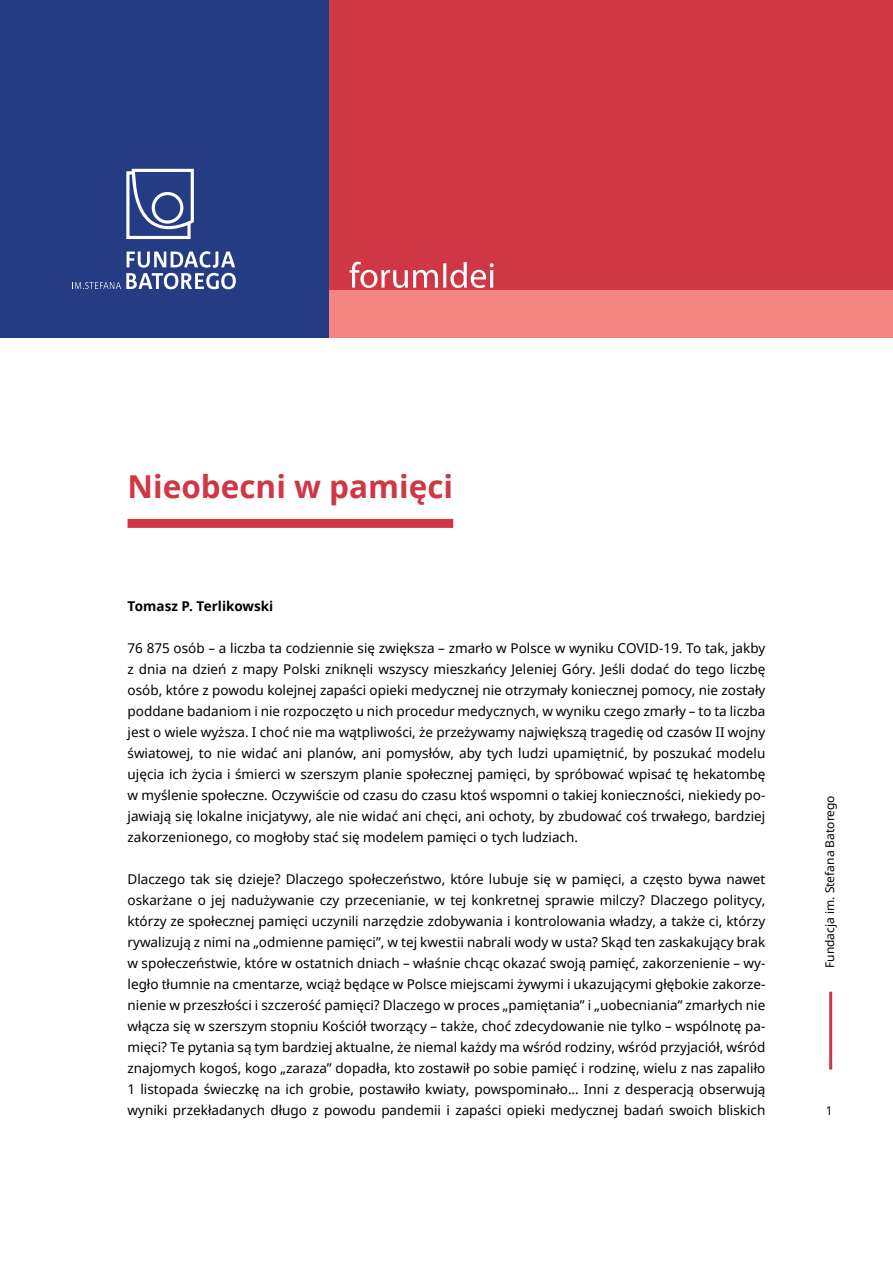
<style>
.page{position:relative;width:893px;height:1263px;background:#fff}
.page>*{position:absolute;margin:0;border:0;box-sizing:border-box;transform-origin:0 0}
.t1{font:700 31.5px "Noto Sans";color:#cf3745}
.t2{font:13.5px/21px "Noto Sans";color:#000;text-align:justify}
.t3{font:700 13.5px "Noto Sans";color:#000}
.t4{font:12px "Noto Sans";color:#000}
</style>
<div class="page">
<hr style="left:829px;top:992px;width:3px;height:77px;background:#cf3745">
<div style="left:0;top:195px;width:893px;height:143px;background:#f48580"></div>
<div style="left:0;top:0;width:893px;height:289px;background:#cf3745"></div>
<div style="left:128px;top:519px;width:325px;height:9px;background:#cf3745"></div>
<div style="left:0;top:0;width:328px;height:338px;background:#253b83"></div>
<svg style="left:72px;top:251px;width:164px;height:38px"></svg>
<svg style="left:126px;top:169px;width:68px;height:70px"></svg>
<svg style="left:350px;top:262px;width:144px;height:26px"></svg>
<h1 class="t1" style="left:128px;top:464px;width:327px">Nieobecni w pamięci</h1>
<p class="t3" style="left:128px;top:596px;width:147px">Tomasz P. Terlikowski</p>
<p class="t2" style="left:128px;top:637px;width:639px">76 875 osób – a liczba ta codziennie się zwiększa – zmarło w Polsce w wyniku COVID-19. To tak, jakby z dnia na dzień z mapy Polski zniknęli wszyscy mieszkańcy Jeleniej Góry. Jeśli dodać do tego liczbę osób, które z powodu kolejnej zapaści opieki medycznej nie otrzymały koniecznej pomocy, nie zostały poddane badaniom i nie rozpoczęto u nich procedur medycznych, w wyniku czego zmarły – to ta liczba jest o wiele wyższa. I choć nie ma wątpliwości, że przeżywamy największą tragedię od czasów II wojny światowej, to nie widać ani planów, ani pomysłów, aby tych ludzi upamiętnić, by poszukać modelu ujęcia ich życia i śmierci w szerszym planie społecznej pamięci, by spróbować wpisać tę hekatombę w myślenie społeczne. Oczywiście od czasu do czasu ktoś wspomni o takiej konieczności, niekiedy po&shy;jawiają się lokalne inicjatywy, ale nie widać ani chęci, ani ochoty, by zbudować coś trwałego, bardziej zakorzenionego, co mogłoby stać się modelem pamięci o tych ludziach.</p>
<p class="t2" style="left:128px;top:868px;width:639px">Dlaczego tak się dzieje? Dlaczego społeczeństwo, które lubuje się w pamięci, a często bywa nawet oskarżane o jej nadużywanie czy przecenianie, w tej konkretnej sprawie milczy? Dlaczego politycy, którzy ze społecznej pamięci uczynili narzędzie zdobywania i kontrolowania władzy, a także ci, którzy rywalizują z nimi na „odmienne pamięci”, w tej kwestii nabrali wody w usta? Skąd ten zaskakujący brak w społeczeństwie, które w ostatnich dniach – właśnie chcąc okazać swoją pamięć, zakorzenienie – wy&shy;legło tłumnie na cmentarze, wciąż będące w Polsce miejscami żywymi i ukazującymi głębokie zakorze&shy;nienie w przeszłości i szczerość pamięci? Dlaczego w proces „pamiętania” i „uobecniania” zmarłych nie włącza się w szerszym stopniu Kościół tworzący – także, choć zdecydowanie nie tylko – wspólnotę pa&shy;mięci? Te pytania są tym bardziej aktualne, że niemal każdy ma wśród rodziny, wśród przyjaciół, wśród znajomych kogoś, kogo „zaraza” dopadła, kto zostawił po sobie pamięć i rodzinę, wielu z nas zapaliło 1 listopada świeczkę na ich grobie, postawiło kwiaty, powspominało... Inni z desperacją obserwują wyniki przekładanych długo z powodu pandemii i zapaści opieki medycznej badań swoich bliskich</p>
<p class="t4" style="left:821px;top:968px;width:174px;rotate:-90deg">Fundacja im. Stefana Batorego</p>
<p class="t4" style="left:826px;top:1102px;width:8px">1</p>
</div>
